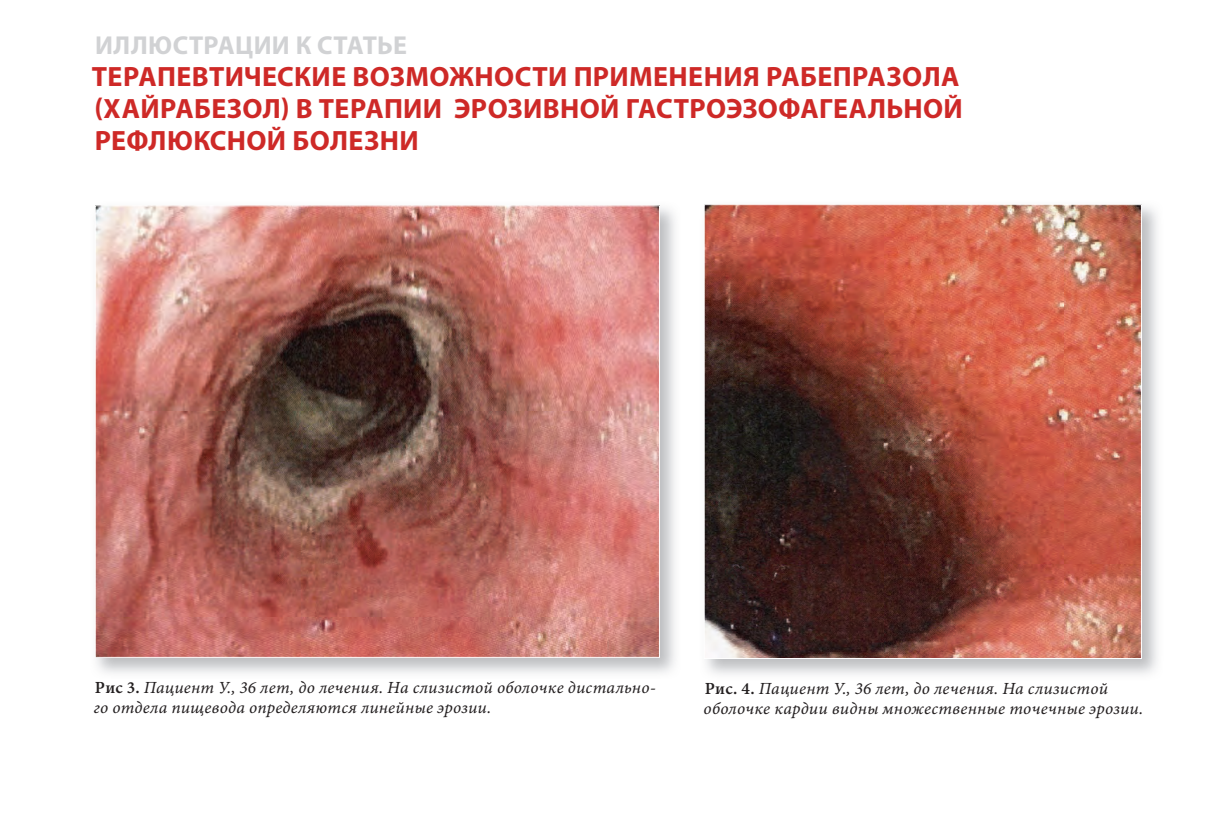
<style>
.page{position:relative;width:1214px;height:836px;background:#fff}
.page>*{position:absolute;margin:0;border:0;box-sizing:border-box;transform-origin:0 0}
.t1{font:700 28px/32px "Myriad Pro";letter-spacing:.01em;color:#ce2927}
.t2{font:700 26px "Myriad Pro";letter-spacing:.01em;color:#d1d2d4}
.t3{font:17px/20.4px "Minion Pro It Capt";letter-spacing:.01em;color:#231f20}
.s1{font-family:"Minion Pro Semibold Capt"}
</style>
<div class="page">
<img style="left:97px;top:207px;width:561px;height:449px">
<img style="left:705px;top:206px;width:434px;height:451px">
<p class="t2" style="left:95px;top:36px;width:313px">ИЛЛЮСТРАЦИИ К СТАТЬЕ</p>
<p class="t1" style="left:92px;top:63px;width:872px">ТЕРАПЕВТИЧЕСКИЕ ВОЗМОЖНОСТИ ПРИМЕНЕНИЯ РАБЕПРАЗОЛА (ХАЙРАБЕЗОЛ) В ТЕРАПИИ ЭРОЗИВНОЙ ГАСТРОЭЗОФАГЕАЛЬНОЙ<br>РЕФЛЮКСНОЙ БОЛЕЗНИ</p>
<p class="t3" style="left:94px;top:679px;width:563px"><span class="s1">Рис 3.</span> Пациент У., 36 лет, до лечения. На слизистой оболочке дистально&shy;го отдела пищевода определяются линейные эрозии.</p>
<p class="t3" style="left:703px;top:680px;width:441px"><span class="s1">Рис. 4.</span> Пациент У., 36 лет, до лечения. На слизистой оболочке кардии видны множественные точечные эрозии.</p>
</div>
